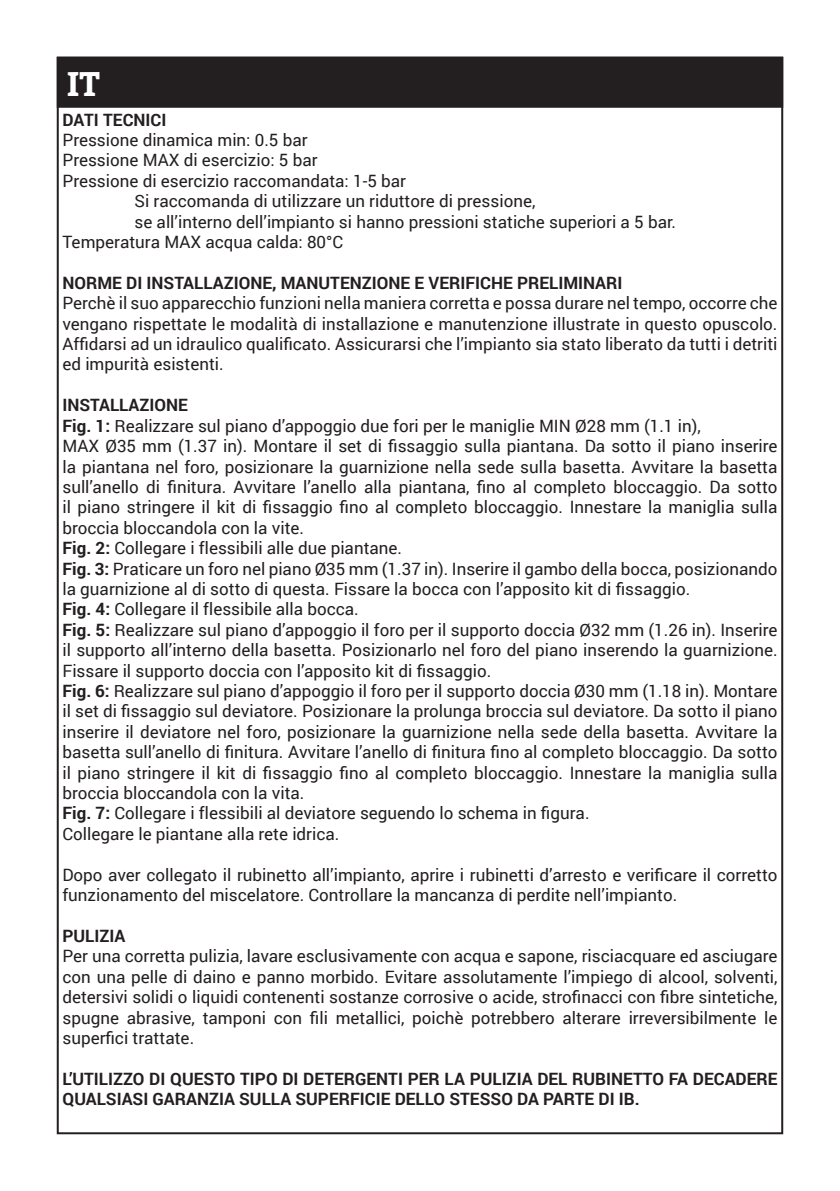
<style>
.page{position:relative;width:840px;height:1191px;background:#fff}
.page>*{position:absolute;margin:0;border:0;box-sizing:border-box;transform-origin:0 0}
.t1{font:700 34px "Bitter";color:#fff}
.t2{font:17px/20.4px "Roboto";color:#231f20;text-align:justify}
.t3{font:700 17px/20.4px "Roboto";color:#231f20}
.s1{font-weight:700}
</style>
<div class="page">
<div style="left:58px;top:58px;width:723px;height:49px;background:#231f20"></div>
<div style="left:57px;top:57px;width:725px;height:51px;border:2px solid #231f20"></div>
<p class="t1" style="left:67px;top:63px;width:35px">IT</p>
<p class="t3" style="left:62px;top:109px;width:105px">DATI TECNICI</p>
<p class="t2" style="left:62px;top:129px;width:246px">Pressione dinamica min: 0.5 bar</p>
<p class="t2" style="left:62px;top:149px;width:256px">Pressione MAX di esercizio: 5 bar</p>
<p class="t2" style="left:62px;top:170px;width:345px">Pressione di esercizio raccomandata: 1-5 bar</p>
<p class="t2" style="left:134px;top:190px;width:402px">Si raccomanda di utilizzare un riduttore di pressione,</p>
<p class="t2" style="left:134px;top:211px;width:542px">se all’interno dell’impianto si hanno pressioni statiche superiori a 5 bar.</p>
<p class="t2" style="left:62px;top:231px;width:282px">Temperatura MAX acqua calda: 80°C</p>
<p class="t3" style="left:62px;top:272px;width:561px">NORME DI INSTALLAZIONE, MANUTENZIONE E VERIFICHE PRELIMINARI</p>
<p class="t2" style="left:62px;top:292px;width:716px">Perchè il suo apparecchio funzioni nella maniera corretta e possa durare nel tempo, occorre che vengano rispettate le modalità di installazione e manutenzione illustrate in questo opuscolo.<br>Affidarsi ad un idraulico qualificato. Assicurarsi che l’impianto sia stato liberato da tutti i detriti ed impurità esistenti.</p>
<p class="t3" style="left:62px;top:394px;width:127px">INSTALLAZIONE</p>
<p class="t2" style="left:62px;top:415px;width:639px"><span class="s1">Fig. 1:</span> Realizzare sul piano d’appoggio due fori per le maniglie MIN Ø28 mm (1.1 in),</p>
<p class="t2" style="left:62px;top:435px;width:716px">MAX Ø35 mm (1.37 in). Montare il set di fissaggio sulla piantana. Da sotto il piano inserire la piantana nel foro, posizionare la guarnizione nella sede sulla basetta. Avvitare la basetta sull’anello di finitura. Avvitare l’anello alla piantana, fino al completo bloccaggio. Da sotto il piano stringere il kit di fissaggio fino al completo bloccaggio. Innestare la maniglia sulla broccia bloccandola con la vite.</p>
<p class="t2" style="left:62px;top:537px;width:341px"><span class="s1">Fig. 2:</span> Collegare i flessibili alle due piantane.</p>
<p class="t2" style="left:62px;top:557px;width:716px"><span class="s1">Fig. 3:</span> Praticare un foro nel piano Ø35 mm (1.37 in). Inserire il gambo della bocca, posizionando la guarnizione al di sotto di questa. Fissare la bocca con l’apposito kit di fissaggio.</p>
<p class="t2" style="left:62px;top:598px;width:298px"><span class="s1">Fig. 4:</span> Collegare il flessibile alla bocca.</p>
<p class="t2" style="left:62px;top:619px;width:716px"><span class="s1">Fig. 5:</span> Realizzare sul piano d’appoggio il foro per il supporto doccia Ø32 mm (1.26 in). Inserire il supporto all’interno della basetta. Posizionarlo nel foro del piano inserendo la guarnizione.<br>Fissare il supporto doccia con l’apposito kit di fissaggio.</p>
<p class="t2" style="left:62px;top:680px;width:716px"><span class="s1">Fig. 6:</span> Realizzare sul piano d’appoggio il foro per il supporto doccia Ø30 mm (1.18 in). Montare il set di fissaggio sul deviatore. Posizionare la prolunga broccia sul deviatore. Da sotto il piano inserire il deviatore nel foro, posizionare la guarnizione nella sede della basetta. Avvitare la basetta sull’anello di finitura. Avvitare l’anello di finitura fino al completo bloccaggio. Da sotto il piano stringere il kit di fissaggio fino al completo bloccaggio. Innestare la maniglia sulla broccia bloccandola con la vita.</p>
<p class="t2" style="left:62px;top:802px;width:528px"><span class="s1">Fig. 7:</span> Collegare i flessibili al deviatore seguendo lo schema in figura.</p>
<p class="t2" style="left:62px;top:823px;width:278px">Collegare le piantane alla rete idrica.</p>
<p class="t2" style="left:62px;top:863px;width:716px">Dopo aver collegato il rubinetto all’impianto, aprire i rubinetti d’arresto e verificare il corretto funzionamento del miscelatore. Controllare la mancanza di perdite nell’impianto.</p>
<p class="t3" style="left:62px;top:925px;width:64px">PULIZIA</p>
<p class="t2" style="left:62px;top:945px;width:716px">Per una corretta pulizia, lavare esclusivamente con acqua e sapone, risciacquare ed asciugare con una pelle di daino e panno morbido. Evitare assolutamente l’impiego di alcool, solventi, detersivi solidi o liquidi contenenti sostanze corrosive o acide, strofinacci con fibre sintetiche, spugne abrasive, tamponi con fili metallici, poichè potrebbero alterare irreversibilmente le superfici trattate.</p>
<p class="t3" style="left:62px;top:1067px;width:716px">L’UTILIZZO DI QUESTO TIPO DI DETERGENTI PER LA PULIZIA DEL RUBINETTO FA DECADERE<br>QUALSIASI GARANZIA SULLA SUPERFICIE DELLO STESSO DA PARTE DI IB.</p>
</div>
